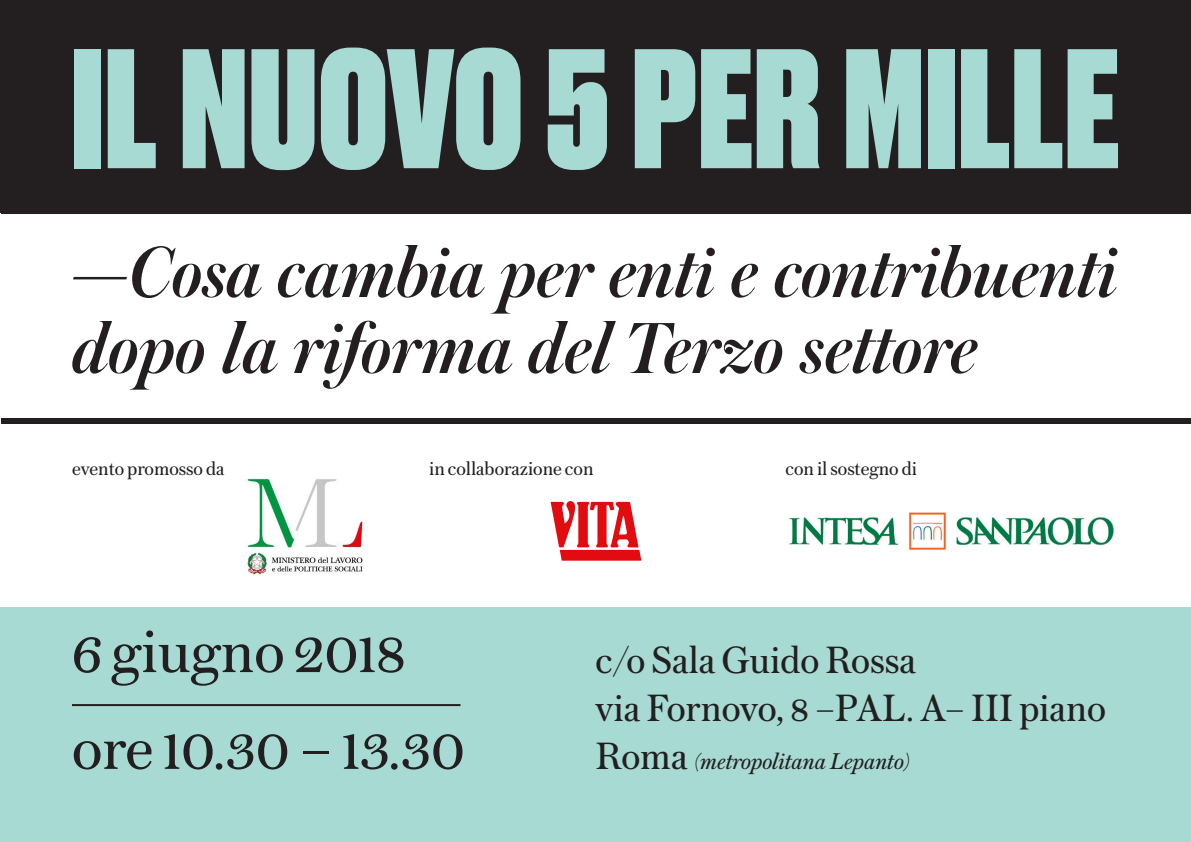
<style>
.page{position:relative;width:1191px;height:842px;background:#fff}
.page>*{position:absolute;margin:0;border:0;box-sizing:border-box;transform-origin:0 0}
.t1{font:800 160px "Druk";letter-spacing:.01em;color:#a6dad2}
.t2{font:italic 500 76px/76px "Austin";color:#231f20}
.t3{font:64px "Austin Text";color:#231f20}
.t4{font:40px "Austin Text";color:#231f20}
.t5{font:italic 24px "Austin Text";color:#231f20}
.t6{font:20px "Austin Text";color:#231f20}
.s1{font-style:normal;font-size:40px}
</style>
<div class="page">
<div style="left:0;top:0;width:1191px;height:213px;background:#231f20"></div>
<div style="left:0;top:607px;width:1191px;height:235px;background:#a6dad2"></div>
<div style="left:1px;top:418px;width:1190px;height:6px;background:#231f20"></div>
<div style="left:1px;top:208px;width:1190px;height:6px;background:#231f20"></div>
<svg style="left:550px;top:501px;width:91px;height:60px"></svg>
<img style="left:789px;top:512px;width:325px;height:38px">
<img style="left:247px;top:478px;width:120px;height:96px">
<hr style="left:72px;top:704px;width:388px;height:2px;background:#231f20">
<p class="t1" style="left:72px;top:-2px;width:1048px">IL NUOVO 5 PER MILLE</p>
<p class="t2" style="left:72px;top:232px;width:1046px">—Cosa cambia per enti e contribuenti dopo la riforma del Terzo settore</p>
<p class="t6" style="left:72px;top:455px;width:154px">evento promosso da</p>
<p class="t6" style="left:429px;top:455px;width:166px">in collaborazione con</p>
<p class="t6" style="left:785px;top:455px;width:133px">con il sostegno di</p>
<p class="t3" style="left:72px;top:607px;width:335px">6 giugno 2018</p>
<p class="t3" style="left:72px;top:704px;width:394px">ore 10.30 – 13.30</p>
<p class="t4" style="left:595px;top:632px;width:322px">c/o Sala Guido Rossa</p>
<p class="t4" style="left:595px;top:680px;width:512px">via Fornovo, 8 –PAL. A– III piano</p>
<p class="t5" style="left:595px;top:744px;width:316px"><span class="s1">Roma</span> (metropolitana Lepanto)</p>
</div>
